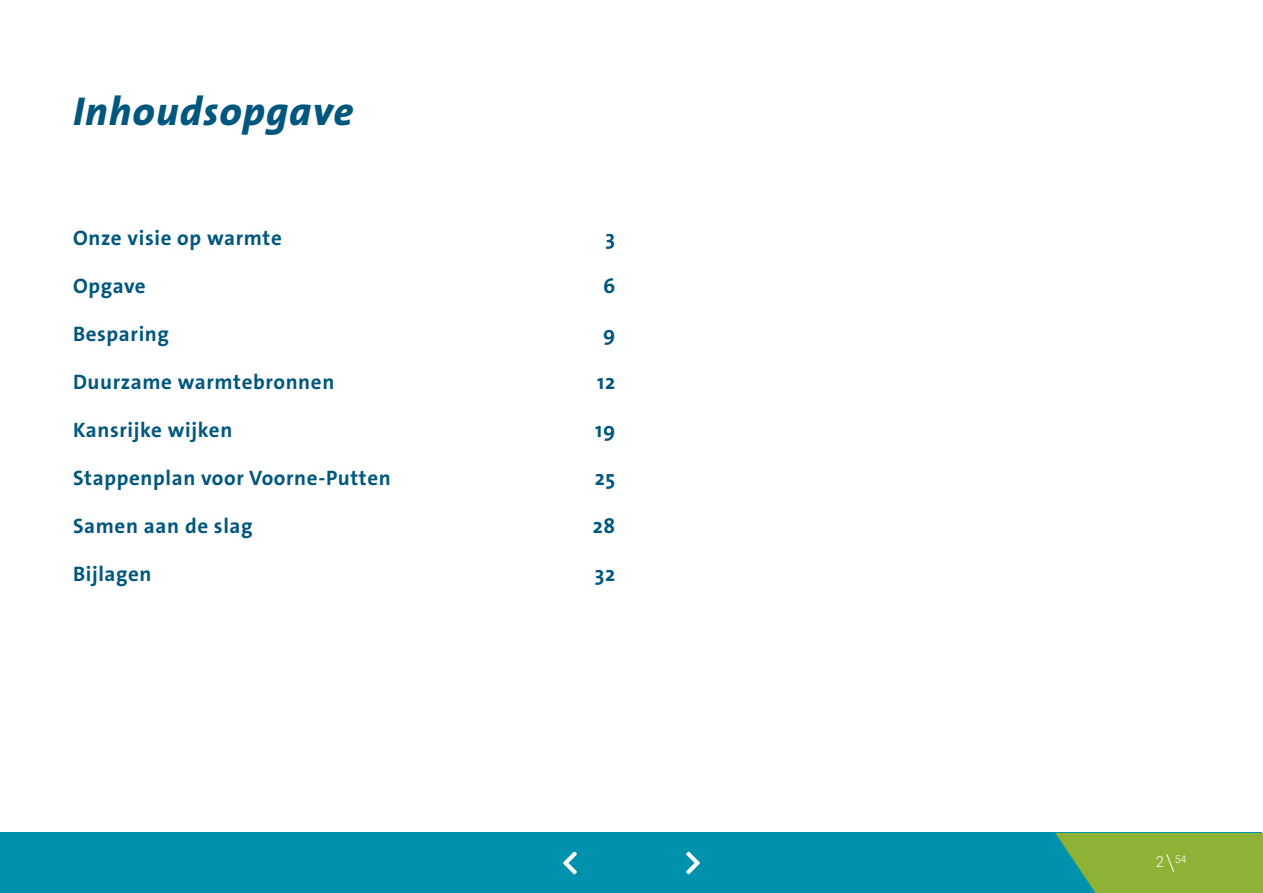
<style>
.page{position:relative;width:1263px;height:893px;background:#fff}
.page>*{position:absolute;margin:0;border:0;box-sizing:border-box;transform-origin:0 0}
.t1{font:italic 800 40.5px "The Sans Os F";letter-spacing:.03em;color:#00577e}
.t2{font:700 21px "The Sans Os F";letter-spacing:.03em;color:#00577e}
.t3{font:300 10.5px "Roboto";color:#fff}
.s1{font-size:15px}
</style>
<div class="page">
<div style="left:0;top:833px;width:1262px;height:60px;background:#0091ac"></div>
<svg style="left:1055px;top:833px;width:208px;height:60px;background:#80ae40"></svg>
<svg style="left:563px;top:852px;width:14px;height:22px"></svg>
<svg style="left:686px;top:852px;width:14px;height:22px"></svg>
<h1 class="t1" style="left:73px;top:85px;width:282px">Inhoudsopgave</h1>
<p class="t2" style="left:73px;top:224px;width:210px">Onze visie op warmte</p>
<p class="t2" style="left:606px;top:224px;width:11px">3</p>
<p class="t2" style="left:73px;top:272px;width:74px">Opgave</p>
<p class="t2" style="left:603px;top:272px;width:14px">6</p>
<p class="t2" style="left:73px;top:320px;width:97px">Besparing</p>
<p class="t2" style="left:603px;top:320px;width:14px">9</p>
<p class="t2" style="left:73px;top:368px;width:263px">Duurzame warmtebronnen</p>
<p class="t2" style="left:597px;top:368px;width:19px">12</p>
<p class="t2" style="left:73px;top:416px;width:161px">Kansrijke wijken</p>
<p class="t2" style="left:595px;top:416px;width:22px">19</p>
<p class="t2" style="left:73px;top:464px;width:319px">Stappenplan voor Voorne-Putten</p>
<p class="t2" style="left:595px;top:464px;width:22px">25</p>
<p class="t2" style="left:73px;top:512px;width:181px">Samen aan de slag</p>
<p class="t2" style="left:593px;top:512px;width:24px">28</p>
<p class="t2" style="left:73px;top:560px;width:80px">Bijlagen</p>
<p class="t2" style="left:595px;top:560px;width:22px">32</p>
<p class="t3" style="left:1156px;top:852px;width:32px"><span class="s1">2</span> 54</p>
</div>
